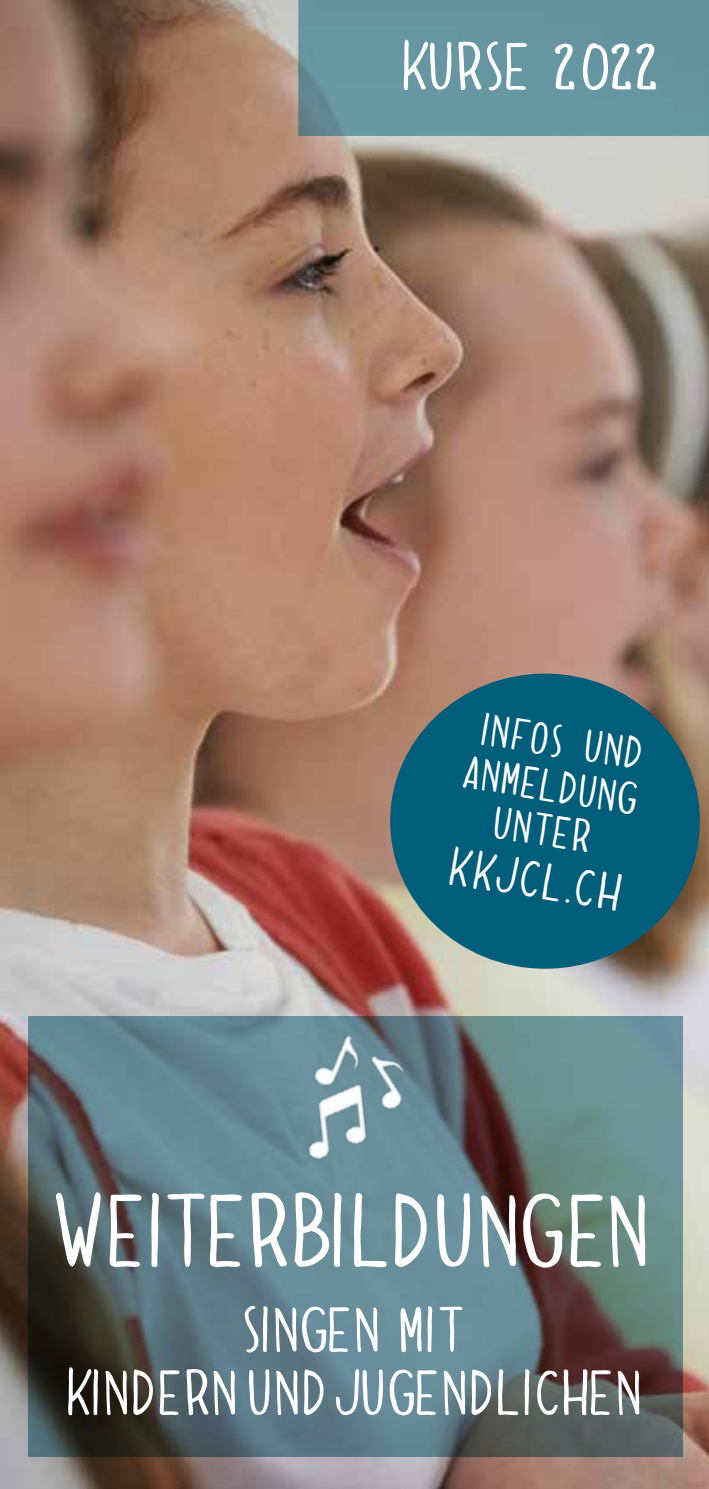
<style>
.page{position:relative;width:709px;height:1489px;background:#fff}
.page>*{position:absolute;margin:0;border:0;box-sizing:border-box;transform-origin:0 0}
.t1{font:85px "Dolce Caffe";letter-spacing:-.02em;color:#fff}
.t2{font:55px "Dolce Caffe";color:#fff}
.t3{font:52.5px/63px "Dolce Caffe";color:#fff;text-align:center}
.t4{font:42.5px "Dolce Caffe";color:#fff}
.t5{font:37.5px/45px "Dolce Caffe";color:#fff;text-align:center}
</style>
<div class="page">
<img style="left:0;top:0;width:709px;height:1488px">
<svg style="left:28px;top:1016px;width:655px;height:440px"></svg>
<div style="left:298px;top:0;width:411px;height:136px;background:#6696a2"></div>
<img style="left:227px;top:969px;width:250px;height:202px">
<div style="left:390px;top:673px;width:310px;height:295px;background:#005e7b;border-radius:50%"></div>
<p class="t2" style="left:402px;top:32px;width:264px">KURSE 2022</p>
<p class="t5" style="left:475px;top:705px;width:177px;rotate:9deg">INFOS UND<br>ANMELDUNG<br>UNTER</p>
<p class="t4" style="left:455px;top:840px;width:175px;rotate:9deg">KKJCL.CH</p>
<h1 class="t1" style="left:57px;top:1177px;width:598px">WEITERBILDUNGEN</h1>
<p class="t3" style="left:66px;top:1298px;width:580px">SINGEN MIT<br>KINDERN UNDJUGENDLICHEN</p>
</div>
